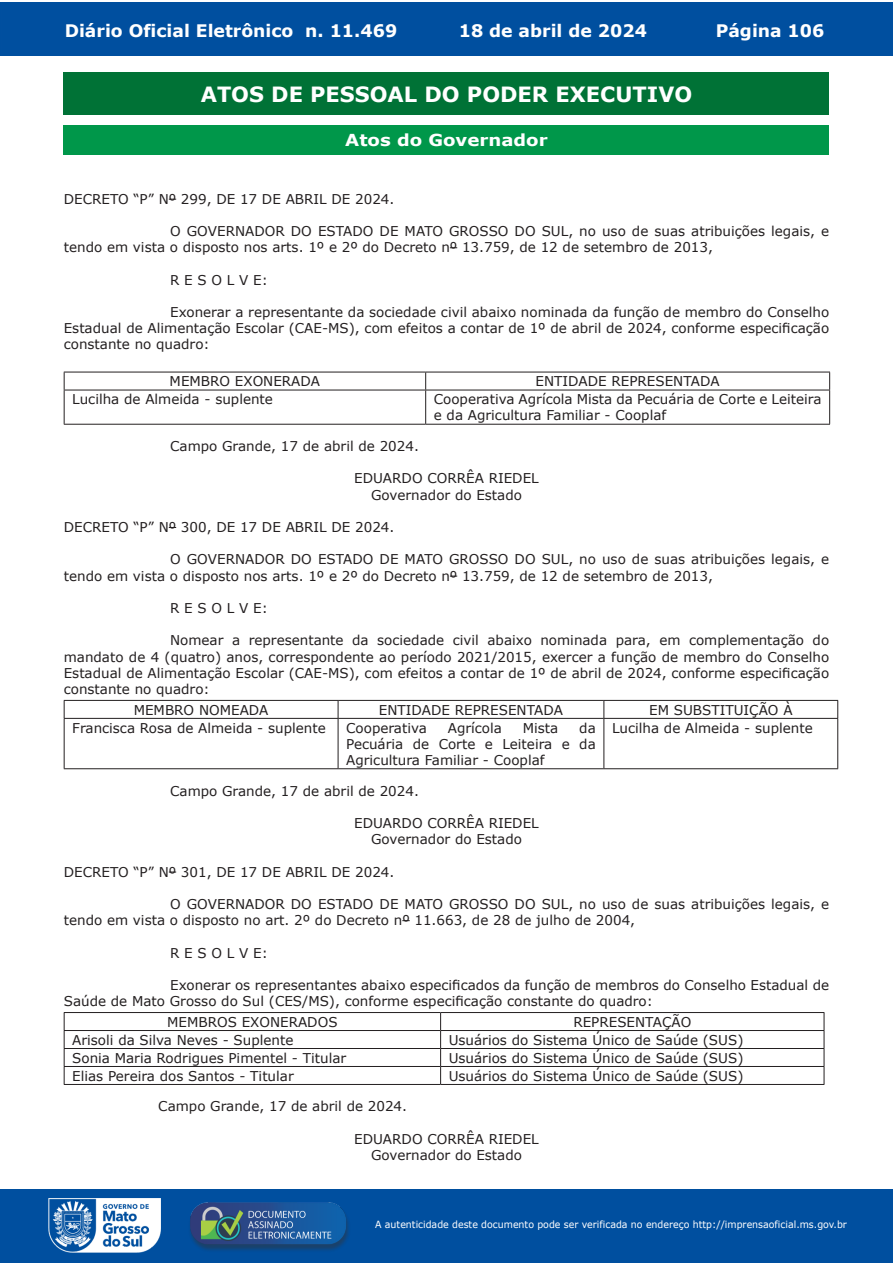
<style>
.page{position:relative;width:893px;height:1263px;background:#fff}
.page>*{position:absolute;margin:0;border:0;box-sizing:border-box;transform-origin:0 0}
.t1{font:700 21px "Verdana";color:#fff}
.t2{font:700 17.25px "Verdana";color:#fff}
.t3{font:700 16.5px "Verdana";color:#fff;scale:1.1 1}
.t4{font:13.5px/16.2px "Verdana";color:#231f20}
.t5{font:9.9px "Verdana";color:#fff;scale:.95 1}
</style>
<div class="page">
<div style="left:0;top:2px;width:893px;height:53px;background:#004f9f"></div>
<div style="left:1px;top:1189px;width:892px;height:74px;background:#004f9f"></div>
<img style="left:49px;top:1198px;width:111px;height:54px">
<img style="left:185px;top:1201px;width:168px;height:54px">
<div style="left:64px;top:73px;width:765px;height:42px;background:#007236"></div>
<div style="left:64px;top:125px;width:765px;height:30px;background:#00974a"></div>
<hr style="left:64px;top:372px;width:362px;height:1px;background:#231f20">
<svg style="left:64px;top:372px;width:1px;height:18px"></svg>
<hr style="left:426px;top:372px;width:404px;height:1px;background:#231f20">
<svg style="left:425px;top:372px;width:1px;height:18px"></svg>
<svg style="left:829px;top:372px;width:1px;height:18px"></svg>
<hr style="left:64px;top:390px;width:362px;height:1px;background:#231f20">
<hr style="left:64px;top:390px;width:1px;height:34px;background:#231f20">
<hr style="left:426px;top:390px;width:404px;height:1px;background:#231f20">
<hr style="left:425px;top:390px;width:1px;height:34px;background:#231f20">
<hr style="left:829px;top:390px;width:1px;height:34px;background:#231f20">
<hr style="left:64px;top:424px;width:362px;height:1px;background:#231f20">
<hr style="left:426px;top:424px;width:404px;height:1px;background:#231f20">
<hr style="left:64px;top:700px;width:274px;height:1px;background:#231f20">
<svg style="left:64px;top:701px;width:1px;height:17px"></svg>
<hr style="left:338px;top:700px;width:266px;height:1px;background:#231f20">
<svg style="left:338px;top:701px;width:1px;height:17px"></svg>
<hr style="left:604px;top:700px;width:234px;height:1px;background:#231f20">
<svg style="left:603px;top:701px;width:1px;height:17px"></svg>
<svg style="left:837px;top:701px;width:1px;height:17px"></svg>
<hr style="left:64px;top:718px;width:274px;height:1px;background:#231f20">
<hr style="left:64px;top:719px;width:1px;height:49px;background:#231f20">
<hr style="left:338px;top:718px;width:266px;height:1px;background:#231f20">
<hr style="left:338px;top:719px;width:1px;height:49px;background:#231f20">
<hr style="left:604px;top:718px;width:234px;height:1px;background:#231f20">
<hr style="left:603px;top:719px;width:1px;height:49px;background:#231f20">
<hr style="left:837px;top:719px;width:1px;height:49px;background:#231f20">
<hr style="left:64px;top:768px;width:274px;height:1px;background:#231f20">
<hr style="left:338px;top:768px;width:266px;height:1px;background:#231f20">
<hr style="left:604px;top:768px;width:234px;height:1px;background:#231f20">
<hr style="left:64px;top:1012px;width:377px;height:1px;background:#231f20">
<hr style="left:441px;top:1012px;width:383px;height:1px;background:#231f20">
<hr style="left:64px;top:1030px;width:377px;height:1px;background:#231f20">
<hr style="left:441px;top:1030px;width:383px;height:1px;background:#231f20">
<hr style="left:64px;top:1048px;width:377px;height:1px;background:#231f20">
<hr style="left:441px;top:1048px;width:383px;height:1px;background:#231f20">
<hr style="left:64px;top:1066px;width:377px;height:1px;background:#231f20">
<svg style="left:64px;top:1013px;width:1px;height:71px"></svg>
<hr style="left:441px;top:1066px;width:383px;height:1px;background:#231f20">
<svg style="left:440px;top:1013px;width:1px;height:71px"></svg>
<svg style="left:824px;top:1013px;width:1px;height:71px"></svg>
<hr style="left:64px;top:1084px;width:377px;height:1px;background:#231f20">
<hr style="left:441px;top:1084px;width:383px;height:1px;background:#231f20">
<p class="t2" style="left:65px;top:18px;width:334px">Diário Oficial Eletrônico n. 11.469</p>
<p class="t2" style="left:459px;top:18px;width:190px">18 de abril de 2024</p>
<p class="t2" style="left:716px;top:18px;width:110px">Página 106</p>
<h1 class="t1" style="left:201px;top:79px;width:493px">ATOS DE PESSOAL DO PODER EXECUTIVO</h1>
<p class="t3" style="left:345px;top:129px;width:186px">Atos do Governador</p>
<p class="t4" style="left:64px;top:190px;width:332px">DECRETO “P” Nº 299, DE 17 DE ABRIL DE 2024.</p>
<p class="t4" style="left:64px;top:223px;width:767px;text-indent:106px">O GOVERNADOR DO ESTADO DE MATO GROSSO DO SUL, no uso de suas atribuições legais, e tendo em vista o disposto nos arts. 1º e 2º do Decreto nº 13.759, de 12 de setembro de 2013,</p>
<p class="t4" style="left:170px;top:271px;width:99px">R E S O L V E:</p>
<p class="t4" style="left:64px;top:304px;width:767px;text-align:justify;text-indent:106px">Exonerar a representante da sociedade civil abaixo nominada da função de membro do Conselho Estadual de Alimentação Escolar (CAE-MS), com efeitos a contar de 1º de abril de 2024, conforme especificação constante no quadro:</p>
<p class="t4" style="left:170px;top:373px;width:152px">MEMBRO EXONERADA</p>
<p class="t4" style="left:536px;top:373px;width:186px">ENTIDADE REPRESENTADA</p>
<p class="t4" style="left:72px;top:391px;width:202px">Lucilha de Almeida - suplente</p>
<p class="t4" style="left:434px;top:391px;width:389px">Cooperativa Agrícola Mista da Pecuária de Corte e Leiteira e da Agricultura Familiar - Cooplaf</p>
<p class="t4" style="left:170px;top:438px;width:250px">Campo Grande, 17 de abril de 2024.</p>
<p class="t4" style="left:354px;top:470px;width:186px;text-align:center">EDUARDO CORRÊA RIEDEL<br>Governador do Estado</p>
<p class="t4" style="left:64px;top:519px;width:332px">DECRETO “P” Nº 300, DE 17 DE ABRIL DE 2024.</p>
<p class="t4" style="left:64px;top:551px;width:767px;text-indent:106px">O GOVERNADOR DO ESTADO DE MATO GROSSO DO SUL, no uso de suas atribuições legais, e tendo em vista o disposto nos arts. 1º e 2º do Decreto nº 13.759, de 12 de setembro de 2013,</p>
<p class="t4" style="left:170px;top:600px;width:99px">R E S O L V E:</p>
<p class="t4" style="left:64px;top:632px;width:767px;text-align:justify;text-indent:106px">Nomear a representante da sociedade civil abaixo nominada para, em complementação do mandato de 4 (quatro) anos, correspondente ao período 2021/2015, exercer a função de membro do Conselho Estadual de Alimentação Escolar (CAE-MS), com efeitos a contar de 1º de abril de 2024, conforme especificação constante no quadro:</p>
<p class="t4" style="left:134px;top:701px;width:136px">MEMBRO NOMEADA</p>
<p class="t4" style="left:379px;top:701px;width:186px">ENTIDADE REPRESENTADA</p>
<p class="t4" style="left:649px;top:701px;width:145px">EM SUBSTITUIÇÃO À</p>
<p class="t4" style="left:72px;top:719px;width:255px">Francisca Rosa de Almeida - suplente</p>
<p class="t4" style="left:346px;top:719px;width:82px">Cooperativa</p>
<p class="t4" style="left:448px;top:719px;width:56px">Agrícola</p>
<p class="t4" style="left:523px;top:719px;width:37px">Mista</p>
<p class="t4" style="left:346px;top:719px;width:251px;text-align:justify;text-indent:233px">da Pecuária de Corte e Leiteira e da Agricultura Familiar - Cooplaf</p>
<p class="t4" style="left:612px;top:719px;width:202px">Lucilha de Almeida - suplente</p>
<p class="t4" style="left:170px;top:782px;width:250px">Campo Grande, 17 de abril de 2024.</p>
<p class="t4" style="left:354px;top:815px;width:186px;text-align:center">EDUARDO CORRÊA RIEDEL<br>Governador do Estado</p>
<p class="t4" style="left:64px;top:863px;width:332px">DECRETO “P” Nº 301, DE 17 DE ABRIL DE 2024.</p>
<p class="t4" style="left:64px;top:896px;width:767px;text-indent:106px">O GOVERNADOR DO ESTADO DE MATO GROSSO DO SUL, no uso de suas atribuições legais, e tendo em vista o disposto no art. 2º do Decreto nº 11.663, de 28 de julho de 2004,</p>
<p class="t4" style="left:170px;top:944px;width:99px">R E S O L V E:</p>
<p class="t4" style="left:64px;top:977px;width:767px;text-indent:106px">Exonerar os representantes abaixo especificados da função de membros do Conselho Estadual de<br>Saúde de Mato Grosso do Sul (CES/MS), conforme especificação constante do quadro:</p>
<p class="t4" style="left:167px;top:1013px;width:172px">MEMBROS EXONERADOS</p>
<p class="t4" style="left:573px;top:1013px;width:119px">REPRESENTAÇÃO</p>
<p class="t4" style="left:72px;top:1031px;width:223px">Arisoli da Silva Neves - Suplente</p>
<p class="t4" style="left:449px;top:1031px;width:296px">Usuários do Sistema Único de Saúde (SUS)</p>
<p class="t4" style="left:72px;top:1049px;width:275px">Sonia Maria Rodrigues Pimentel - Titular</p>
<p class="t4" style="left:449px;top:1049px;width:296px">Usuários do Sistema Único de Saúde (SUS)</p>
<p class="t4" style="left:72px;top:1067px;width:223px">Elias Pereira dos Santos - Titular</p>
<p class="t4" style="left:449px;top:1067px;width:296px">Usuários do Sistema Único de Saúde (SUS)</p>
<p class="t4" style="left:158px;top:1098px;width:250px">Campo Grande, 17 de abril de 2024.</p>
<p class="t4" style="left:354px;top:1130px;width:186px;text-align:center">EDUARDO CORRÊA RIEDEL<br>Governador do Estado</p>
<p class="t5" style="left:375px;top:1218px;width:498px">A autenticidade deste documento pode ser verificada no endereço http://imprensaoficial.ms.gov.br</p>
</div>
